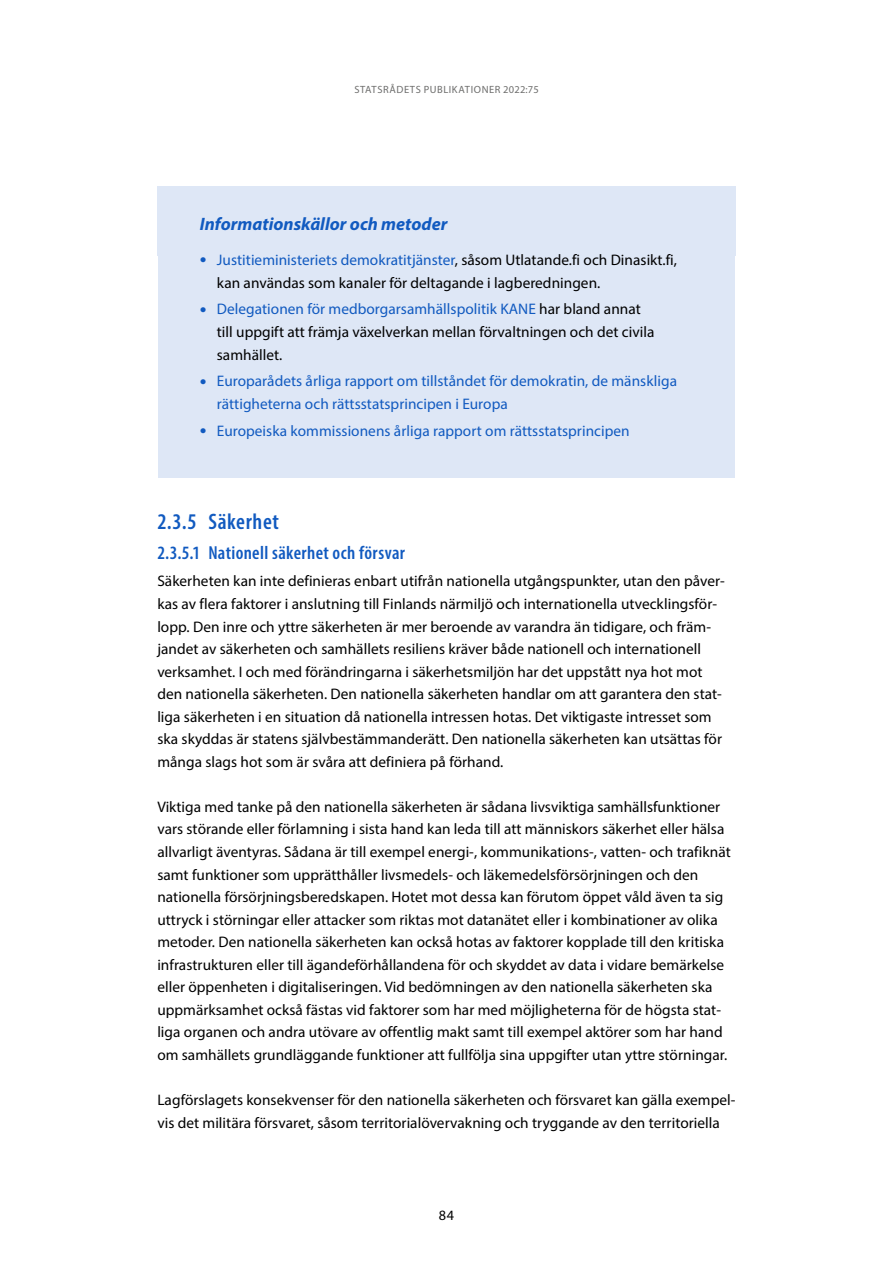
<style>
.page{position:relative;width:893px;height:1263px;background:#fff}
.page>*{position:absolute;margin:0;border:0;box-sizing:border-box;transform-origin:0 0}
.Otsikko_3{font:600 condensed 22.5px "Myriad Pro";letter-spacing:.03em;color:#115ac0}
.Otsikko_4_otsikko_3{font:600 condensed 18.9px "Myriad Pro";letter-spacing:.02em;color:#115ac0}
.laatikko-otsikko{font:italic 700 18px "Myriad Pro";color:#115ac0}
._01_Leipä{font:15.3px/22.5px "Myriad Pro";letter-spacing:.005em;color:#000}
.t1{font:15.3px/22.5px "Myriad Pro";letter-spacing:.005em;color:#115ac0}
.t2{font:14.25px "Myriad Pro";color:#000}
.t3{font:10.5px "Myriad Pro";letter-spacing:.055em;color:#6e6e6d}
.s1{font-size:24px;color:#115ac0}
.s2{color:#115ac0}
.s3{font-size:24px}
</style>
<div class="page">
<div style="left:157px;top:186px;width:579px;height:70px;background:#dee7f6"></div>
<div style="left:158px;top:232px;width:577px;height:98px;background:#dee7f6"></div>
<div style="left:158px;top:282px;width:577px;height:120px;background:#dee7f6"></div>
<div style="left:158px;top:354px;width:577px;height:97px;background:#dee7f6"></div>
<div style="left:158px;top:403px;width:577px;height:75px;background:#dee7f6"></div>
<p class="t3" style="left:354px;top:83px;width:186px">STATSRÅDETS PUBLIKATIONER 2022:75</p>
<p class="laatikko-otsikko" style="left:200px;top:212px;width:249px">Informationskällor och metoder</p>
<p class="_01_Leipä" style="left:217px;top:248px;width:462px;text-indent:-17px"><span class="s1">•</span> <span class="s2">Justitieministeriets demokratitjänster</span>, såsom Utlatande.fi och Dinasikt.fi, kan användas som kanaler för deltagande i lagberedningen.</p>
<p class="_01_Leipä" style="left:217px;top:298px;width:439px;text-indent:-17px"><span class="s1">•</span> <span class="s2">Delegationen för medborgarsamhällspolitik KANE</span> har bland annat till uppgift att främja växelverkan mellan förvaltningen och det civila samhället.</p>
<p class="t1" style="left:217px;top:370px;width:462px;text-indent:-17px"><span class="s3">•</span> Europarådets årliga rapport om tillståndet för demokratin, de mänskliga rättigheterna och rättsstatsprincipen i Europa</p>
<p class="t1" style="left:200px;top:419px;width:431px"><span class="s3">•</span> Europeiska kommissionens årliga rapport om rättsstatsprincipen</p>
<h3 class="Otsikko_3" style="left:157px;top:508px;width:123px">2.3.5 Säkerhet</h3>
<h4 class="Otsikko_4_otsikko_3" style="left:157px;top:541px;width:249px">2.3.5.1 Nationell säkerhet och försvar</h4>
<p class="_01_Leipä" style="left:157px;top:570px;width:569px">Säkerheten kan inte definieras enbart utifrån nationella utgångspunkter, utan den påver&shy;kas av flera faktorer i anslutning till Finlands närmiljö och internationella utvecklingsför&shy;lopp. Den inre och yttre säkerheten är mer beroende av varandra än tidigare, och främ&shy;jandet av säkerheten och samhällets resiliens kräver både nationell och internationell verksamhet. I och med förändringarna i säkerhetsmiljön har det uppstått nya hot mot den nationella säkerheten. Den nationella säkerheten handlar om att garantera den stat&shy;liga säkerheten i en situation då nationella intressen hotas. Det viktigaste intresset som ska skyddas är statens självbestämmanderätt. Den nationella säkerheten kan utsättas för många slags hot som är svåra att definiera på förhand.</p>
<p class="_01_Leipä" style="left:157px;top:795px;width:575px">Viktiga med tanke på den nationella säkerheten är sådana livsviktiga samhällsfunktioner vars störande eller förlamning i sista hand kan leda till att människors säkerhet eller hälsa allvarligt äventyras. Sådana är till exempel energi-, kommunikations-, vatten- och trafiknät samt funktioner som upprätthåller livsmedels- och läkemedelsförsörjningen och den nationella försörjningsberedskapen. Hotet mot dessa kan förutom öppet våld även ta sig uttryck i störningar eller attacker som riktas mot datanätet eller i kombinationer av olika metoder. Den nationella säkerheten kan också hotas av faktorer kopplade till den kritiska infrastrukturen eller till ägandeförhållandena för och skyddet av data i vidare bemärkelse eller öppenheten i digitaliseringen. Vid bedömningen av den nationella säkerheten ska uppmärksamhet också fästas vid faktorer som har med möjligheterna för de högsta stat&shy;liga organen och andra utövare av offentlig makt samt till exempel aktörer som har hand om samhällets grundläggande funktioner att fullfölja sina uppgifter utan yttre störningar.</p>
<p class="_01_Leipä" style="left:157px;top:1088px;width:580px">Lagförslagets konsekvenser för den nationella säkerheten och försvaret kan gälla exempel&shy;vis det militära försvaret, såsom territorialövervakning och tryggande av den territoriella</p>
<p class="t2" style="left:439px;top:1206px;width:17px">84</p>
</div>
